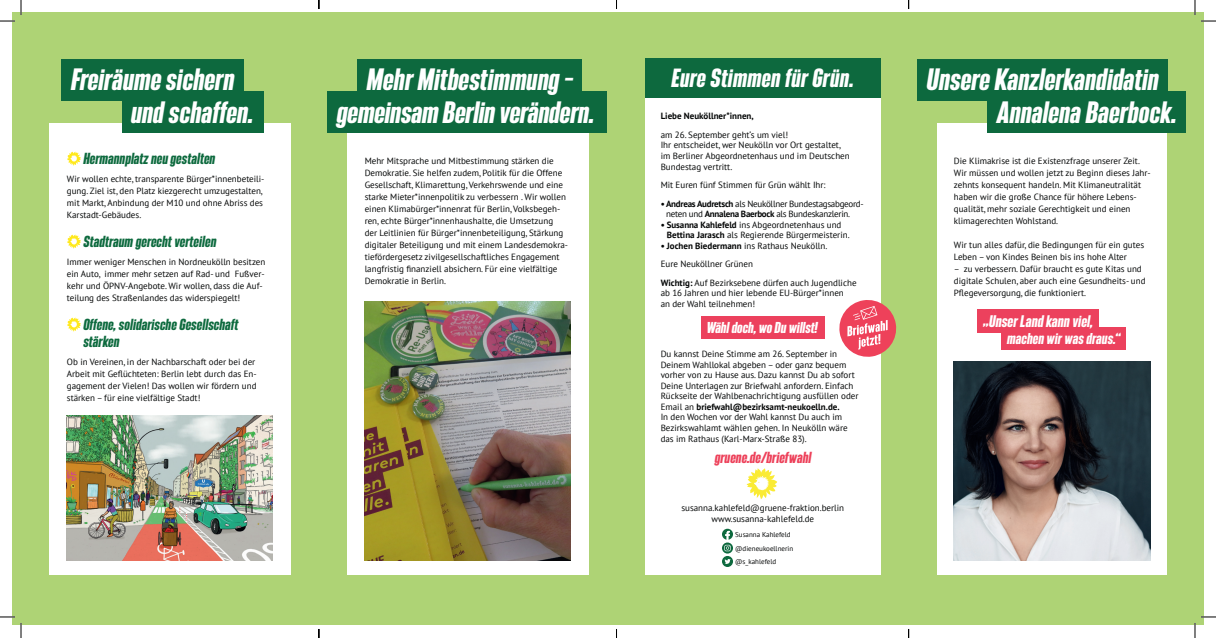
<style>
.page{position:relative;width:1216px;height:638px;background:#fff}
.page>*{position:absolute;margin:0;border:0;box-sizing:border-box;transform-origin:0 0}
.t1{font:italic 700 27px "Bereit";color:#fff}
.t2{font:italic 700 23px "Bereit";letter-spacing:.01em;color:#fff}
.t3{font:italic 700 14.7px "Bereit";color:#fff}
.t4{font:italic 700 14px/16.8px "Bereit";color:#0d6a3e}
.t5{font:italic 700 14px "Bereit";color:#fff}
.t6{font:italic 700 14px "Bereit";color:#ed415a}
.t7{font:italic 700 13.8px "Bereit";letter-spacing:-.005em;color:#fff}
.t8{font:9px/12px "PT Sans";color:#030505}
.t9{font:9px/10.5px "PT Sans";letter-spacing:-.03em;color:#030505}
.t10{font:700 9px "PT Sans";color:#030505}
.t11{font:7px "PT Sans";color:#030505}
.s1{font-weight:700}
</style>
<div class="page">
<div style="left:12px;top:12px;width:1191px;height:613px;background:#aed375"></div>
<div style="left:49px;top:123px;width:241px;height:451px;background:#fff"></div>
<div style="left:347px;top:123px;width:241px;height:451px;background:#fff"></div>
<div style="left:937px;top:123px;width:229px;height:451px;background:#fff"></div>
<div style="left:645px;top:91px;width:235px;height:483px;background:#fff"></div>
<img style="left:954px;top:361px;width:196px;height:199px">
<div style="left:1001px;top:326px;width:125px;height:23px;background:#ec415d"></div>
<div style="left:987px;top:91px;width:199px;height:42px;background:#0d693e"></div>
<div style="left:917px;top:59px;width:251px;height:41px;background:#0d693e"></div>
<svg style="left:722px;top:555px;width:11px;height:11px"></svg>
<svg style="left:724px;top:558px;width:6px;height:6px"></svg>
<img style="left:365px;top:301px;width:205px;height:259px">
<img style="left:67px;top:415px;width:206px;height:145px">
<svg style="left:67px;top:151px;width:14px;height:15px"></svg>
<svg style="left:67px;top:234px;width:14px;height:14px"></svg>
<svg style="left:67px;top:317px;width:14px;height:14px"></svg>
<div style="left:327px;top:91px;width:280px;height:42px;background:#0d693e"></div>
<div style="left:357px;top:59px;width:225px;height:41px;background:#0d693e"></div>
<div style="left:122px;top:91px;width:141px;height:42px;background:#0d693e"></div>
<div style="left:62px;top:59px;width:182px;height:41px;background:#0d693e"></div>
<svg style="left:722px;top:542px;width:11px;height:11px"></svg>
<svg style="left:722px;top:528px;width:11px;height:23px"></svg>
<svg style="left:839px;top:298px;width:58px;height:60px"></svg>
<div style="left:701px;top:316px;width:123px;height:23px;background:#ec415d"></div>
<div style="left:645px;top:59px;width:235px;height:39px;background:#0d693e"></div>
<div style="left:977px;top:309px;width:122px;height:23px;background:#ec415d"></div>
<svg style="left:746px;top:468px;width:31px;height:31px"></svg>
<svg style="left:1201px;top:20px;width:15px;height:2px"></svg>
<svg style="left:1201px;top:616px;width:15px;height:1px"></svg>
<svg style="left:0;top:0;width:22px;height:22px"></svg>
<svg style="left:0;top:616px;width:22px;height:21px"></svg>
<svg style="left:1194px;top:0;width:1px;height:15px"></svg>
<svg style="left:1194px;top:623px;width:1px;height:14px"></svg>
<h1 class="t1" style="left:71px;top:63px;width:165px">Freiräume sichern</h1>
<h1 class="t1" style="left:367px;top:63px;width:208px">Mehr Mitbestimmung –</h1>
<h2 class="t2" style="left:671px;top:64px;width:184px">Eure Stimmen für Grün.</h2>
<h1 class="t1" style="left:927px;top:63px;width:234px">Unsere Kanzlerkandidatin</h1>
<h1 class="t1" style="left:131px;top:96px;width:124px">und schaffen.</h1>
<h3 class="t4" style="left:83px;top:150px;width:133px">Hermannplatz neu gestalten</h3>
<p class="t8" style="left:67px;top:173px;width:199px">Wir wollen echte, transparente Bürger*innenbeteili&shy;gung. Ziel ist, den Platz kiezgerecht umzugestalten, mit Markt, Anbindung der M10 und ohne Abriss des Karstadt-Gebäudes.</p>
<h3 class="t4" style="left:83px;top:233px;width:134px">Stadtraum gerecht verteilen</h3>
<p class="t8" style="left:67px;top:255px;width:200px">Immer weniger Menschen in Nordneukölln besitzen ein Auto, immer mehr setzen auf Rad- und Fußver&shy;kehr und ÖPNV-Angebote. Wir wollen, dass die Auf&shy;teilung des Straßenlandes das widerspiegelt!</p>
<h3 class="t4" style="left:83px;top:316px;width:157px">Offene, solidarische Gesellschaft stärken</h3>
<p class="t8" style="left:67px;top:355px;width:191px">Ob in Vereinen, in der Nachbarschaft oder bei der Arbeit mit Geflüchteten: Berlin lebt durch das En&shy;gagement der Vielen! Das wollen wir fördern und stärken – für eine vielfältige Stadt!</p>
<h1 class="t1" style="left:337px;top:96px;width:259px">gemeinsam Berlin verändern.</h1>
<p class="t8" style="left:365px;top:154px;width:205px">Mehr Mitsprache und Mitbestimmung stärken die Demokratie. Sie helfen zudem, Politik für die Offene Gesellschaft, Klimarettung, Verkehrswende und eine starke Mieter*innenpolitik zu verbessern . Wir wollen einen Klimabürger*innenrat für Berlin, Volksbegeh&shy;ren, echte Bürger*innenhaushalte, die Umsetzung<br>der Leitlinien für Bürger*innenbeteiligung, Stärkung digitaler Beteiligung und mit einem Landesdemokra&shy;tiefördergesetz zivilgesellschaftliches Engagement langfristig finanziell absichern. Für eine vielfältige Demokratie in Berlin.</p>
<p class="t10" style="left:660px;top:110px;width:94px">Liebe Neuköllner*innen,</p>
<p class="t8" style="left:660px;top:129px;width:191px;line-height:10.5px">am 26. September geht‘s um viel!<br>Ihr entscheidet, wer Neukölln vor Ort gestaltet, im Berliner Abgeordnetenhaus und im Deutschen Bundestag vertritt.</p>
<p class="t8" style="left:660px;top:178px;width:166px">Mit Euren fünf Stimmen für Grün wählt Ihr:</p>
<p class="t9" style="left:666px;top:198px;width:199px;text-indent:-5px"><span class="s1">• Andreas Audretsch</span> als Neuköllner Bundestagsabgeord&shy;neten und <span class="s1">Annalena Baerbock</span> als Bundeskanzlerin.</p>
<p class="t8" style="left:667px;top:219px;width:184px;line-height:10.5px;text-indent:-6px"><span class="s1">• Susanna Kahlefeld</span> ins Abgeordnetenhaus und<br><span class="s1">Bettina Jarasch</span> als Regierende Bürgermeisterin.</p>
<p class="t8" style="left:660px;top:236px;width:197px;line-height:18.5px"><span class="s1">• Jochen Biedermann</span> ins Rathaus Neukölln.<br>Eure Neuköllner Grünen<br><span class="s1">Wichtig:</span> Auf Bezirksebene dürfen auch Jugendliche</p>
<p class="t8" style="left:660px;top:287px;width:185px;line-height:10.5px">ab 16 Jahren und hier lebende EU-Bürger*innen an der Wahl teilnehmen!</p>
<h3 class="t7" style="left:706px;top:319px;width:113px">Wähl doch, wo Du willst!</h3>
<p class="t8" style="left:660px;top:348px;width:199px;line-height:10.5px">Du kannst Deine Stimme am 26. September in Deinem Wahllokal abgeben – oder ganz bequem vorher von zu Hause aus. Dazu kannst Du ab sofort Deine Unterlagen zur Briefwahl anfordern. Einfach Rückseite der Wahlbenachrichtigung ausfüllen oder Email an <span class="s1">briefwahl@bezirksamt-neukoelln.de.<br></span>In den Wochen vor der Wahl kannst Du auch im Bezirkswahlamt wählen gehen. In Neukölln wäre das im Rathaus (Karl-Marx-Straße 83).</p>
<h1 class="t1" style="left:996px;top:96px;width:182px">Annalena Baerbock.</h1>
<p class="t8" style="left:954px;top:154px;width:198px">Die Klimakrise ist die Existenzfrage unserer Zeit.<br>Wir müssen und wollen jetzt zu Beginn dieses Jahr&shy;zehnts konsequent handeln. Mit Klimaneutralität haben wir die große Chance für höhere Lebens&shy;qualität, mehr soziale Gerechtigkeit und einen klimagerechten Wohlstand.</p>
<p class="t8" style="left:954px;top:238px;width:192px">Wir tun alles dafür, die Bedingungen für ein gutes<br>Leben – von Kindes Beinen bis ins hohe Alter</p>
<p class="t8" style="left:954px;top:262px;width:193px">– zu verbessern. Dafür braucht es gute Kitas und digitale Schulen, aber auch eine Gesundheits- und<br>Pflegeversorgung, die funktioniert.</p>
<h3 class="t5" style="left:1007px;top:329px;width:115px">machen wir was draus.“</h3>
<h3 class="t3" style="left:983px;top:312px;width:112px">„Unser Land kann viel,</h3>
<h3 class="t6" style="left:714px;top:449px;width:98px">gruene.de/briefwahl</h3>
<p class="t8" style="left:681px;top:501px;width:164px;line-height:11px;text-align:center">susanna.kahlefeld@gruene-fraktion.berlin www.susanna-kahlefeld.de</p>
<p class="t11" style="left:735px;top:529px;width:57px">Susanna Kahlefeld</p>
<p class="t11" style="left:735px;top:543px;width:59px">@dieneukoellnerin</p>
<p class="t11" style="left:735px;top:557px;width:43px">@s_kahlefeld</p>
</div>
